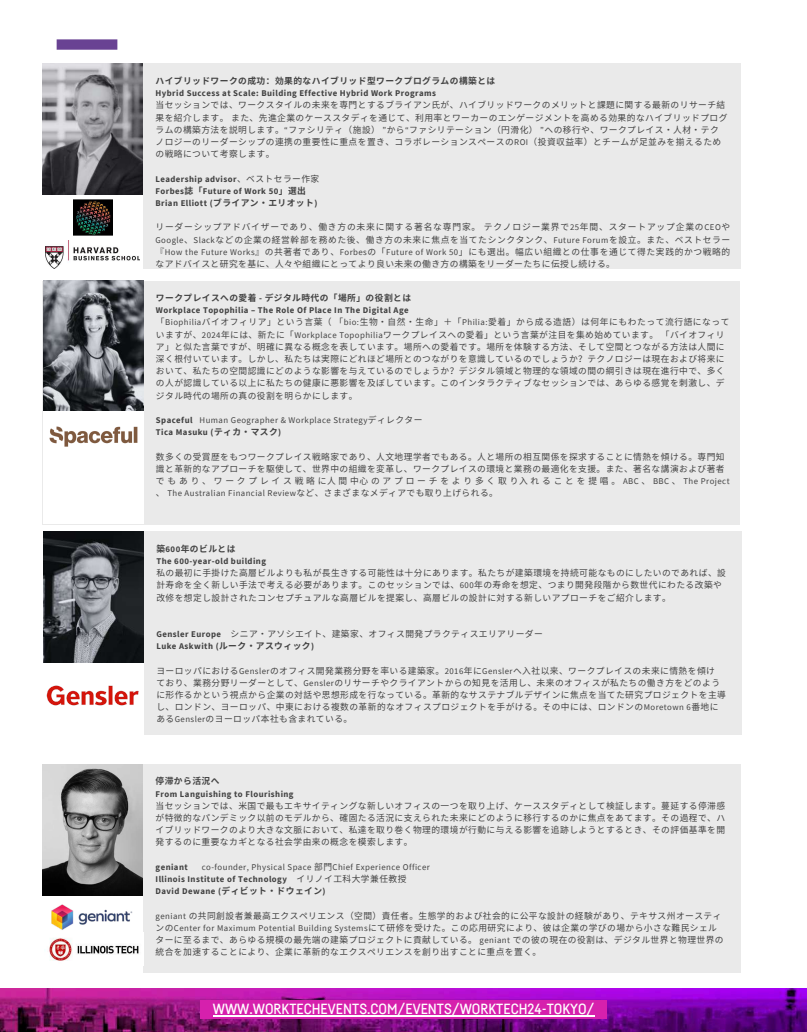
<style>
.page{position:relative;width:807px;height:1032px;background:#fff}
.page>*{position:absolute;margin:0;border:0;box-sizing:border-box;transform-origin:0 0}
.t1{font:500 14.5px "Fabrikat";color:#fff}
.t2{font:8.75px/12.2px "Noto Sans CJ Ksc";letter-spacing:.05em;color:#424242}
.t3{font:700 8.75px/12.2px "Source Sans Pro";letter-spacing:.05em;color:#424242}
.t4{font:8.75px/12.2px "Source Sans Pro";letter-spacing:.05em;color:#424242}
.t5{font:700 8.75px "Noto Sans CJ Ksc";letter-spacing:.05em;color:#424242}
.t6{font:8.72px/12.2px "Noto Sans CJ Ksc";letter-spacing:.05em;color:#424242}
.t7{font:8.72px/12.2px "Source Sans Pro";letter-spacing:.05em;color:#424242}
.t8{font:700 8.72px "Source Sans Pro";letter-spacing:.05em;color:#424242}
.t9{font:700 8.72px "Noto Sans CJ Ksc";letter-spacing:.05em;color:#424242}
.s1{font-family:"Source Sans Pro"}
.s2{font-family:"Noto Sans CJ Ksc";font-weight:400}
.s3{font-family:"Noto Sans CJ Ksc"}
.s4{font-weight:700}
.s5{font-family:"Noto Sans CJ Ksc";font-weight:700}
.s6{font-family:"Source Sans Pro";font-weight:700}
</style>
<div class="page">
<img style="left:0;top:988px;width:806px;height:43px">
<div style="left:200px;top:999px;width:406px;height:19px;background:#d620ad"></div>
<hr style="left:213px;top:1014px;width:381px;height:1px;background:#fff">
<div style="left:57px;top:39px;width:60px;height:11px;background:#694293"></div>
<div style="left:43px;top:281px;width:696px;height:243px;background:#eaeaea"></div>
<div style="left:43px;top:281px;width:100px;height:243px;background:#fff"></div>
<img style="left:44px;top:281px;width:99px;height:130px">
<img style="left:49px;top:426px;width:89px;height:21px">
<div style="left:42px;top:764px;width:698px;height:208px;background:#eaeaea"></div>
<div style="left:42px;top:764px;width:101px;height:208px;background:#fff"></div>
<img style="left:42px;top:764px;width:100px;height:131px">
<img style="left:50px;top:895px;width:88px;height:35px">
<img style="left:49px;top:938px;width:90px;height:23px">
<div style="left:43px;top:531px;width:698px;height:203px;background:#eaeaea"></div>
<div style="left:43px;top:531px;width:101px;height:203px;background:#fff"></div>
<img style="left:43px;top:531px;width:101px;height:131px">
<img style="left:46px;top:685px;width:93px;height:21px">
<div style="left:42px;top:64px;width:698px;height:205px;background:#eaeaea"></div>
<div style="left:42px;top:64px;width:101px;height:205px;background:#fff"></div>
<img style="left:43px;top:64px;width:100px;height:130px">
<img style="left:73px;top:199px;width:39px;height:37px">
<img style="left:46px;top:241px;width:93px;height:27px">
<p class="t5" style="left:155px;top:74px;width:341px">ハイブリッドワークの成功：効果的なハイブリッド型ワークプログラムの構築とは</p>
<p class="t3" style="left:155px;top:87px;width:282px">Hybrid Success at Scale: Building Effective Hybrid Work Programs</p>
<p class="t2" style="left:155px;top:99px;width:573px">当セッションでは、ワークスタイルの未来を専門とするブライアン氏が、ハイブリッドワークのメリットと課題に関する最新のリサーチ結果を紹介します。また、先進企業のケーススタディを通じて、利用率とワーカーのエンゲージメントを高める効果的なハイブリッドプログラムの構築方法を説明します。<span class="s1">“</span>ファシリティ（施設） <span class="s1">”</span>から<span class="s1">“</span>ファシリテーション（円滑化） <span class="s1">”</span>への移行や、ワークプレイス・人材・テクノロジーのリーダーシップの連携の重要性に重点を置き、コラボレーションスペースの<span class="s1">ROI</span>（投資収益率）とチームが足並みを揃えるための戦略について考察します。</p>
<p class="t3" style="left:155px;top:172px;width:165px">Leadership advisor<span class="s2">、ベストセラー作家<br></span>Forbes<span class="s3">誌「</span>Future of Work 50<span class="s3">」選出<br></span>Brian Elliott (<span class="s3">ブライアン・エリオット</span>)</p>
<p class="t2" style="left:155px;top:221px;width:576px;text-align:justify">リーダーシップアドバイザーであり、働き方の未来に関する著名な専門家。テクノロジー業界で<span class="s1">25</span>年間、スタートアップ企業の<span class="s1">CEO</span>や<span class="s1">Google</span>、<span class="s1">Slack</span>などの企業の経営幹部を務めた後、働き方の未来に焦点を当てたシンクタンク、<span class="s1">Future Forum</span>を設立。また、ベストセラー『<span class="s1">How the Future Works</span>』の共著者であり、<span class="s1">Forbes</span>の「<span class="s1">Future of Work 50</span>」にも選出。幅広い組織との仕事を通じて得た実践的かつ戦略的なアドバイスと研究を基に、人々や組織にとってより良い未来の働き方の構築をリーダーたちに伝授し続ける。</p>
<p class="t9" style="left:156px;top:291px;width:256px">ワークプレイスへの愛着 <span class="s1">-</span> デジタル時代の「場所」の役割とは</p>
<p class="t8" style="left:156px;top:304px;width:254px">Workplace Topophilia – The Role Of Place In The Digital Age</p>
<p class="t6" style="left:156px;top:315px;width:575px">「<span class="s1">Biophilia</span>バイオフィリア」という言葉（「<span class="s1">bio:</span>生物・自然・生命」＋「<span class="s1">Philia:</span>愛着」から成る造語）は何年にもわたって流行語になっていますが、<span class="s1">2024</span>年には、新たに「<span class="s1">Workplace Topophilia</span>ワークプレイスへの愛着」という言葉が注目を集め始めています。「バイオフィリア」と似た言葉ですが、明確に異なる概念を表しています。場所への愛着です。場所を体験する方法、そして空間とつながる方法は人間に深く根付いています。しかし、私たちは実際にどれほど場所とのつながりを意識しているのでしょうか？テクノロジーは現在および将来において、私たちの空間認識にどのような影響を与えているのでしょうか？デジタル領域と物理的な領域の間の綱引きは現在進行中で、多くの人が認識している以上に私たちの健康に悪影響を及ぼしています。このインタラクティブなセッションでは、あらゆる感覚を刺激し、デジタル時代の場所の真の役割を明らかにします。</p>
<p class="t7" style="left:156px;top:414px;width:268px"><span class="s4">Spaceful</span> Human Geographer &amp; Workplace Strategy<span class="s3">ディレクター<br></span><span class="s4">Tica Masuku (</span><span class="s5">ティカ・マスク</span><span class="s4">)</span></p>
<p class="t6" style="left:156px;top:450px;width:575px">数多くの受賞歴をもつワークプレイス戦略家であり、人文地理学者でもある。人と場所の相互関係を探求することに情熱を傾ける。専門知識と革新的なアプローチを駆使して、世界中の組織を変革し、ワークプレイスの環境と業務の最適化を支援。また、著名な講演および著者でもあり、ワークプレイス戦略に人間中心のアプローチをより多く取り入れることを提唱。<span class="s1">ABC</span>、<span class="s1">BBC</span>、<span class="s1">TheProject</span></p>
<p class="t7" style="left:156px;top:487px;width:343px"><span class="s3">、</span> The Australian Financial Review<span class="s3">など、さまざまなメディアでも取り上げられる。</span></p>
<p class="t5" style="left:156px;top:541px;width:81px">築<span class="s1">600</span>年のビルとは</p>
<p class="t3" style="left:156px;top:554px;width:111px">The 600-year-old building</p>
<p class="t2" style="left:156px;top:566px;width:571px">私の最初に手掛けた高層ビルよりも私が長生きする可能性は十分にあります。私たちが建築環境を持続可能なものにしたいのであれば、設計寿命を全く新しい手法で考える必要があります。このセッションでは、<span class="s1">600</span>年の寿命を想定、つまり開発段階から数世代にわたる改築や改修を想定し設計されたコンセプチュアルな高層ビルを提案し、高層ビルの設計に対する新しいアプローチをご紹介します。</p>
<p class="t2" style="left:156px;top:627px;width:388px"><span class="s6">Gensler Europe</span> シニア・アソシエイト、建築家、オフィス開発プラクティスエリアリーダー</p>
<p class="t3" style="left:156px;top:640px;width:159px">Luke Askwith (<span class="s3">ルーク・アスウィック</span>)</p>
<p class="t2" style="left:156px;top:663px;width:571px">ヨーロッパにおける<span class="s1">Gensler</span>のオフィス開発業務分野を率いる建築家。<span class="s1">2016</span>年に<span class="s1">Gensler</span>へ入社以来、ワークプレイスの未来に情熱を傾け<br>ており、業務分野リーダーとして、<span class="s1">Gensler</span>のリサーチやクライアントからの知見を活用し、未来のオフィスが私たちの働き方をどのように形作るかという視点から企業の対話や思想形成を行なっている。革新的なサステナブルデザインに焦点を当てた研究プロジェクトを主導し、ロンドン、ヨーロッパ、中東における複数の革新的なオフィスプロジェクトを手がける。その中には、ロンドンの<span class="s1">Moretown 6</span>番地にある<span class="s1">Gensler</span>のヨーロッパ本社も含まれている。</p>
<p class="t5" style="left:155px;top:774px;width:65px">停滞から活況へ</p>
<p class="t3" style="left:155px;top:787px;width:139px">From Languishing to Flourishing</p>
<p class="t2" style="left:155px;top:798px;width:571px;text-align:justify">当セッションでは、米国で最もエキサイティングな新しいオフィスの一つを取り上げ、ケーススタディとして検証します。蔓延する停滞感が特徴的なパンデミック以前のモデルから、確固たる活況に支えられた未来にどのように移行するのかに焦点をあてます。その過程で、ハイブリッドワークのより大きな文脈において、私達を取り巻く物理的環境が行動に与える影響を追跡しようとするとき、その評価基準を開発するのに重要なカギとなる社会学由来の概念を模索します。</p>
<p class="t3" style="left:155px;top:860px;width:34px">geniant</p>
<p class="t4" style="left:155px;top:860px;width:275px;text-indent:46px">co-founder, Physical Space <span class="s3">部門</span>Chief Experience Officer<br><span class="s4">Illinois Institute of Technology</span> <span class="s3">イリノイ工科大学兼任教授<br></span><span class="s4">David Dewane (</span><span class="s5">ディビット・ドウェイン</span><span class="s4">)</span></p>
<p class="t2" style="left:155px;top:908px;width:569px"><span class="s1">geniant</span> の共同創設者兼最高エクスペリエンス（空間）責任者。生態学的および社会的に公平な設計の経験があり、テキサス州オースティンの<span class="s1">Center for Maximum Potential Building Systems</span>にて研修を受けた。この応用研究により、彼は企業の学びの場から小さな難民シェルターに至るまで、あらゆる規模の最先端の建築プロジェクトに貢献している。 <span class="s1">geniant</span> での彼の現在の役割は、デジタル世界と物理世界の統合を加速することにより、企業に革新的なエクスペリエンスを創り出すことに重点を置く。</p>
<h1 class="t1" style="left:213px;top:1002px;width:383px">WWW.WORKTECHEVENTS.COM/EVENTS/WORKTECH24-TOKYO/</h1>
</div>
